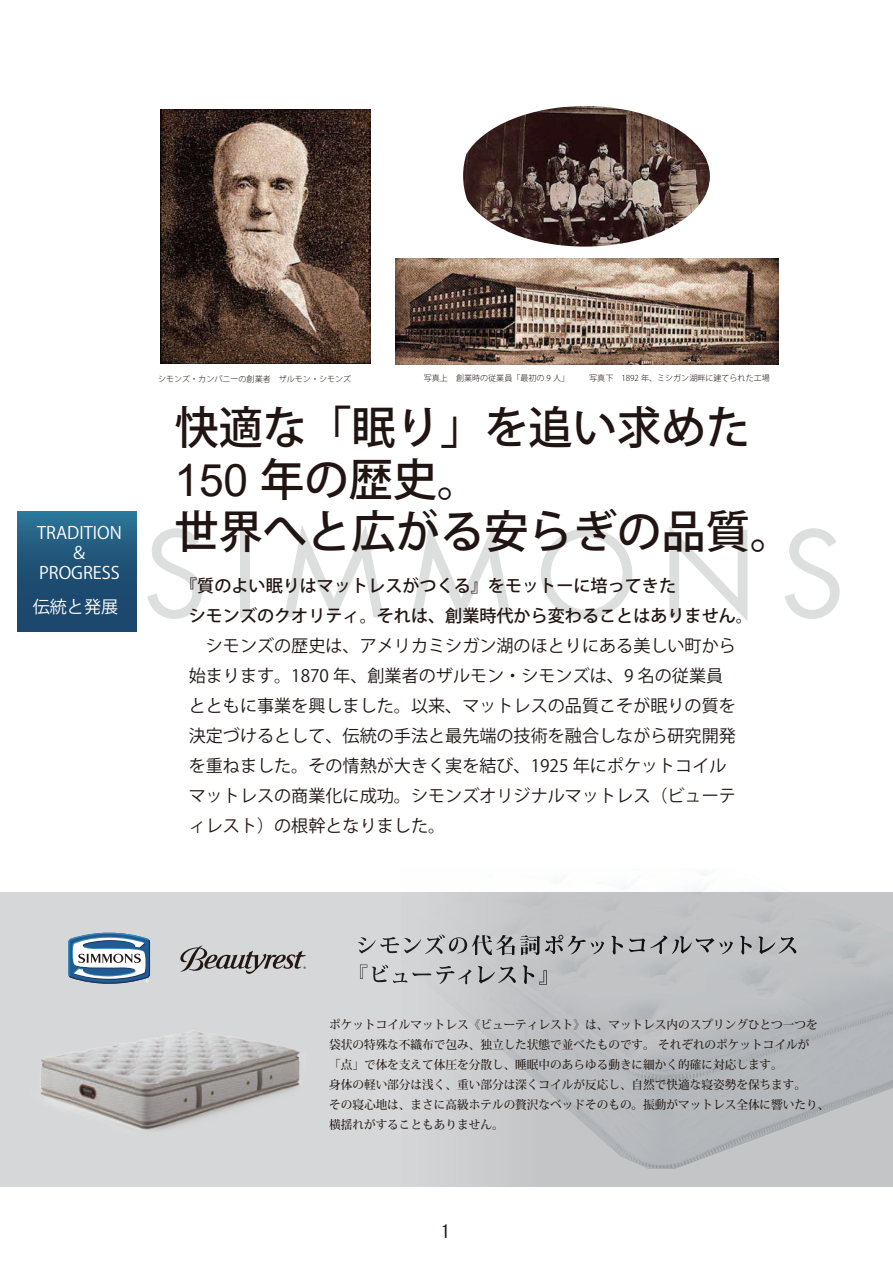
<style>
.page{position:relative;width:893px;height:1263px;background:#fff}
.page>*{position:absolute;margin:0;border:0;box-sizing:border-box;transform-origin:0 0}
.t1{font:500 44.85px/52.1px "Koz Go Pro";color:#201512}
.t2{font:18px "MS Gothic";color:#201512}
.t3{font:17.1px/29.8px "Koz Go Pro";color:#201512}
.t4{font:500 17.1px/30px "Koz Go Pro";color:#201512}
.t5{font:17.1px/20px "Koz Go Pro";color:#fff;text-align:center}
.t6{font:500 12px/19.8px "Koz Min Pro";color:#221713}
.t7{font:300 8.1px "Koz Go Pro";color:#201512}
.s1{font-family:"Arial";font-weight:400}
</style>
<div class="page">
<div style="left:0;top:892px;width:893px;height:294px;background:linear-gradient(to right,#dbdcdd,#bfc1c3)"></div>
<svg style="left:68px;top:931px;width:82px;height:55px"></svg>
<svg style="left:358px;top:934px;width:44px;height:21px"></svg>
<svg style="left:360px;top:964px;width:42px;height:19px"></svg>
<svg style="left:402px;top:887px;width:491px;height:281px;background:#bec0c2"></svg>
<svg style="left:147px;top:528px;width:55px;height:91px"></svg>
<div style="left:240px;top:530px;width:10px;height:87px;background:#dddede"></div>
<svg style="left:284px;top:525px;width:100px;height:96px"></svg>
<svg style="left:412px;top:525px;width:99px;height:96px"></svg>
<svg style="left:541px;top:528px;width:91px;height:91px"></svg>
<svg style="left:669px;top:526px;width:78px;height:95px"></svg>
<svg style="left:785px;top:528px;width:55px;height:91px"></svg>
<svg style="left:180px;top:945px;width:126px;height:29px;background:#aaa8a8"></svg>
<div style="left:17px;top:511px;width:120px;height:120px;background:linear-gradient(to bottom,#286d8f,#193e64)"></div>
<img style="left:396px;top:259px;width:382px;height:106px">
<img style="left:161px;top:110px;width:209px;height:253px">
<img style="left:463px;top:106px;width:247px;height:141px">
<img style="left:30px;top:1019px;width:276px;height:122px">
<h3 class="t5" style="left:37px;top:523px;width:86px">TRADITION＆<br>PROGRESS</h3>
<h3 class="t5" style="left:33px;top:597px;width:87px">伝統と発展</h3>
<p class="t7" style="left:158px;top:374px;width:195px">シモンズ・カンパニーの創業者　ザルモン・シモンズ</p>
<p class="t7" style="left:424px;top:373px;width:347px">写真上　創業時の従業員「最初の 9 人」　　　写真下　1892 年、ミシガン湖畔に建てられた工場</p>
<h1 class="t1" style="left:174px;top:403px;width:621px">快適な「眠り」を追い求めた<br><span class="s1">150</span> 年の歴史。<br>世界へと広がる安らぎの品質。</h1>
<h3 class="t4" style="left:189px;top:572px;width:566px;text-indent:-9px">『質のよい眠りはマットレスがつくる』をモットーに培ってきた<br>シモンズのクオリティ。それは、創業時代から変わることはありません。</h3>
<p class="t3" style="left:189px;top:631px;width:549px;text-indent:17px">シモンズの歴史は、アメリカミシガン湖のほとりにある美しい町から始まります。1870 年、創業者のザルモン・シモンズは、9 名の従業員とともに事業を興しました。以来、マットレスの品質こそが眠りの質を決定づけるとして、伝統の手法と最先端の技術を融合しながら研究開発を重ねました。その情熱が大きく実を結び、1925 年にポケットコイルマットレスの商業化に成功。シモンズオリジナルマットレス（ビューティレスト）の根幹となりました。</p>
<p class="t6" style="left:329px;top:1014px;width:502px">ポケットコイルマットレス《ビューティレスト》は、マットレス内のスプリングひとつ一つを袋状の特殊な不織布で包み、独立した状態で並べたものです。 それぞれのポケットコイルが<br>「点」で体を支えて体圧を分散し、睡眠中のあらゆる動きに細かく的確に対応します。<br>身体の軽い部分は浅く、重い部分は深くコイルが反応し、自然で快適な寝姿勢を保ちます。<br>その寝心地は、まさに高級ホテルの贅沢なベッドそのもの。振動がマットレス全体に響いたり、横揺れがすることもありません。</p>
<h2 class="t2" style="left:441px;top:1222px;width:10px">1</h2>
</div>
